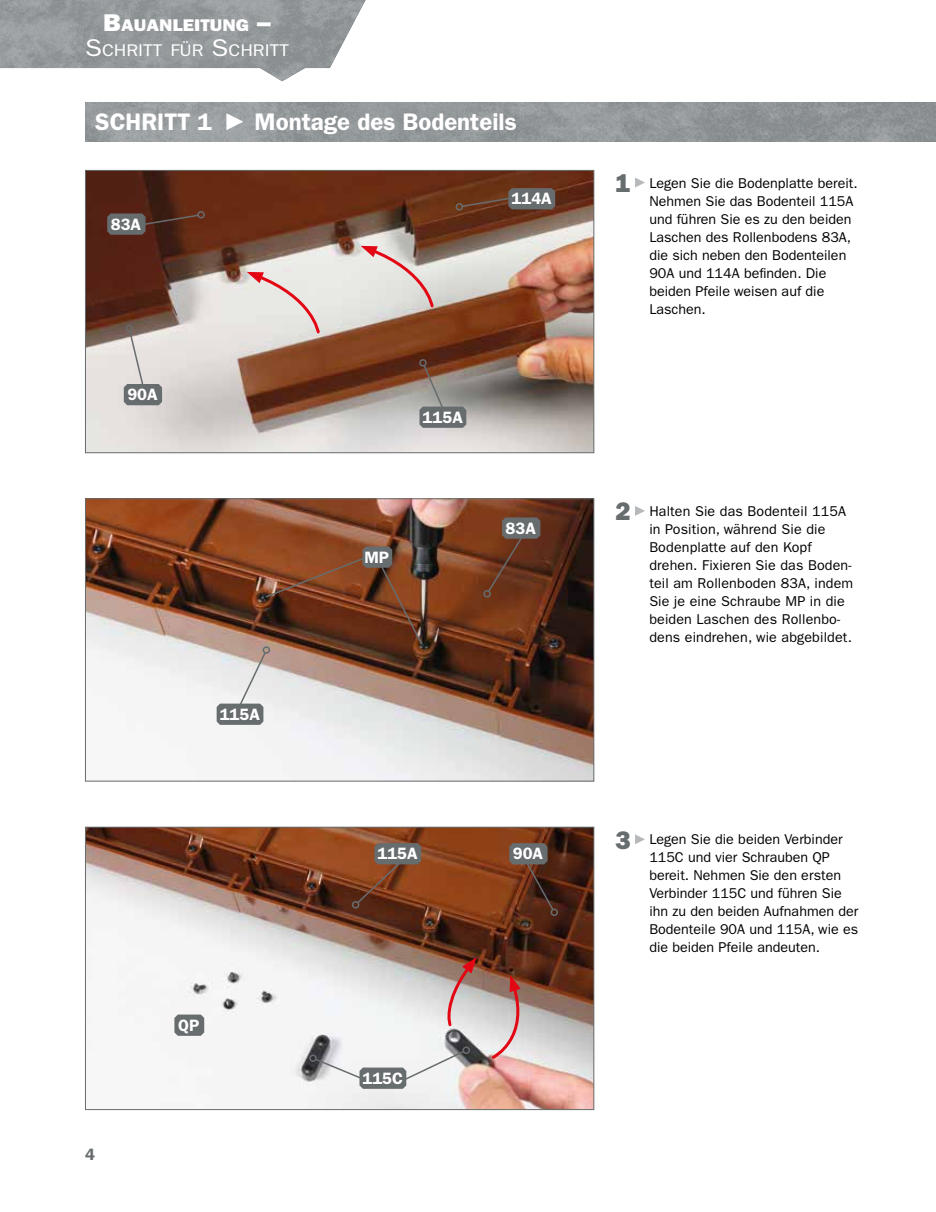
<style>
.page{position:relative;width:936px;height:1212px;background:#fff}
.page>*{position:absolute;margin:0;border:0;box-sizing:border-box;transform-origin:0 0}
.t1{font:600 24px "ITC Franklin Gothic Std";color:#fff}
.t2{font:16.95px "ITC Franklin Gothic Std";color:#fff;scale:1.12 1}
.t3{font:16.95px "ITC Franklin Gothic Std Hvy";color:#fff;scale:1.12 1}
.t4{font:600 16.5px "ITC Franklin Gothic Std";color:#fff}
.t5{font:600 16.5px "ITC Franklin Gothic Std";color:#676c6e}
.t6{font:14.25px/18px "ITC Franklin Gothic Std";color:#000}
.s1{font-size:24.3px}
.s2{font-family:"ITC Franklin Gothic Std Hvy";font-size:25.5px;color:#676c6e}
</style>
<div class="page">
<img style="left:0;top:0;width:366px;height:81px">
<img style="left:87px;top:172px;width:505px;height:279px">
<div style="left:85px;top:170px;width:509px;height:283px;border:1px solid #676c6e"></div>
<svg style="left:635px;top:178px;width:10px;height:9px"></svg>
<img style="left:87px;top:500px;width:505px;height:279px">
<div style="left:85px;top:498px;width:509px;height:283px;border:1px solid #676c6e"></div>
<svg style="left:635px;top:506px;width:10px;height:10px"></svg>
<svg style="left:360px;top:246px;width:75px;height:63px"></svg>
<div style="left:125px;top:324px;width:8px;height:8px;border:2px solid #676c6e;border-radius:3px"></div>
<svg style="left:124px;top:329px;width:38px;height:76px"></svg>
<img style="left:85px;top:102px;width:850px;height:39px">
<svg style="left:226px;top:113px;width:17px;height:17px"></svg>
<img style="left:87px;top:829px;width:505px;height:279px">
<div style="left:85px;top:827px;width:509px;height:283px;border:1px solid #676c6e"></div>
<svg style="left:635px;top:834px;width:10px;height:10px"></svg>
<div style="left:455px;top:203px;width:8px;height:8px;border:2px solid #676c6e;border-radius:50%"></div>
<svg style="left:460px;top:188px;width:95px;height:21px"></svg>
<svg style="left:418px;top:358px;width:48px;height:70px"></svg>
<img style="left:217px;top:546px;width:206px;height:179px">
<svg style="left:481px;top:517px;width:59px;height:82px"></svg>
<svg style="left:174px;top:1014px;width:30px;height:22px"></svg>
<svg style="left:350px;top:843px;width:71px;height:67px"></svg>
<svg style="left:509px;top:843px;width:50px;height:74px"></svg>
<svg style="left:307px;top:1045px;width:164px;height:44px"></svg>
<svg style="left:247px;top:272px;width:74px;height:63px"></svg>
<svg style="left:490px;top:975px;width:40px;height:85px"></svg>
<div style="left:197px;top:211px;width:8px;height:8px;border:2px solid #676c6e;border-radius:50%"></div>
<svg style="left:107px;top:213px;width:93px;height:22px"></svg>
<svg style="left:442px;top:957px;width:34px;height:71px"></svg>
<p class="t3" style="left:103px;top:15px;width:151px"><span class="s1">B</span>AUANLEITUNG <span class="s1">–</span></p>
<p class="t2" style="left:85px;top:41px;width:183px"><span class="s1">S</span>CHRITT FÜR <span class="s1">S</span>CHRITT</p>
<h1 class="t1" style="left:95px;top:108px;width:118px">SCHRITT 1</h1>
<h1 class="t1" style="left:254px;top:108px;width:264px">Montage des Bodenteils</h1>
<p class="t4" style="left:111px;top:214px;width:32px">83A</p>
<p class="t4" style="left:127px;top:385px;width:32px">90A</p>
<p class="t4" style="left:220px;top:704px;width:42px">115A</p>
<p class="t5" style="left:85px;top:1144px;width:11px">4</p>
<p class="t4" style="left:178px;top:1015px;width:23px">QP</p>
<p class="t4" style="left:511px;top:189px;width:42px">114A</p>
<p class="t4" style="left:422px;top:407px;width:42px">115A</p>
<p class="t4" style="left:364px;top:547px;width:26px">MP</p>
<p class="t4" style="left:505px;top:518px;width:32px">83A</p>
<p class="t4" style="left:377px;top:844px;width:42px">115A</p>
<p class="t4" style="left:513px;top:844px;width:32px">90A</p>
<p class="t4" style="left:362px;top:1068px;width:42px">115C</p>
<p class="t6" style="left:649px;top:174px;width:210px;text-indent:-34px"><span class="s2">1</span> Legen Sie die Bodenplatte bereit.<br>Nehmen Sie das Bodenteil 115A und führen Sie es zu den beiden<br>Laschen des Rollenbodens 83A, die sich neben den Bodenteilen<br>90A und 114A befinden. Die beiden Pfeile weisen auf die<br>Laschen.</p>
<p class="t6" style="left:649px;top:502px;width:205px;text-indent:-34px"><span class="s2">2</span> Halten Sie das Bodenteil 115A in Position, während Sie die<br>Bodenplatte auf den Kopf drehen. Fixieren Sie das Boden&shy;teil am Rollenboden 83A, indem<br>Sie je eine Schraube MP in die beiden Laschen des Rollenbo&shy;dens eindrehen, wie abgebildet.</p>
<p class="t6" style="left:649px;top:830px;width:210px;text-indent:-34px"><span class="s2">3</span> Legen Sie die beiden Verbinder<br>115C und vier Schrauben QP bereit. Nehmen Sie den ersten<br>Verbinder 115C und führen Sie ihn zu den beiden Aufnahmen der<br>Bodenteile 90A und 115A, wie es die beiden Pfeile andeuten.</p>
</div>
